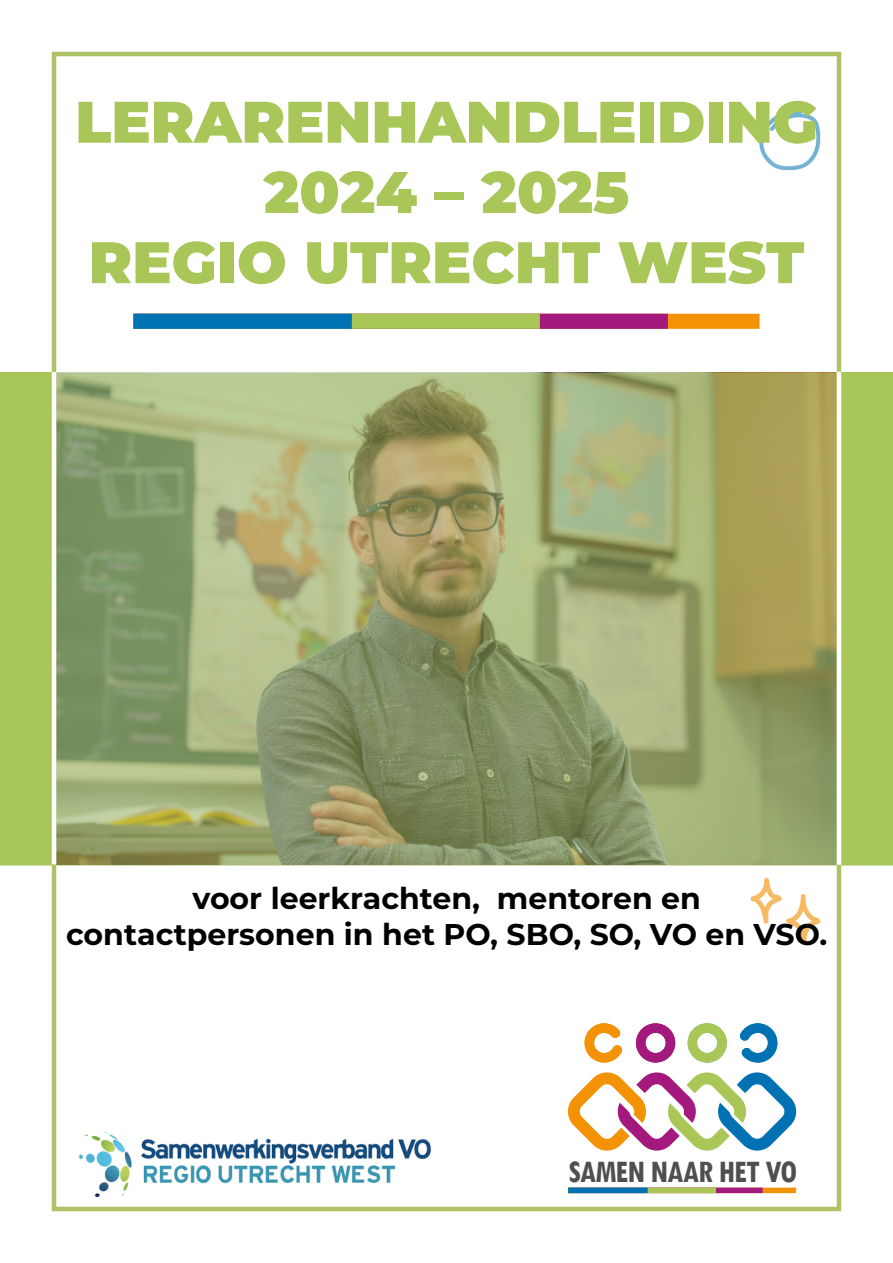
<style>
.page{position:relative;width:893px;height:1263px;background:#fff}
.page>*{position:absolute;margin:0;border:0;box-sizing:border-box;transform-origin:0 0}
.t1{font:100 58.5px/70.2px "Montserrat";color:#a9c658;text-align:center}
.t2{font:700 condensed 33.15px "Tw Cen";letter-spacing:-.025em;color:#504f4f}
.t3{font:700 30px/36px "Montserrat";color:#000;text-align:center}
</style>
<div class="page">
<img style="left:51px;top:51px;width:791px;height:1161px">
<div style="left:568px;top:1187px;width:228px;height:6px;background:#f39205"></div>
<div style="left:568px;top:1187px;width:195px;height:6px;background:#a4197e"></div>
<div style="left:568px;top:1187px;width:148px;height:6px;background:#a8c757"></div>
<svg style="left:563px;top:1020px;width:238px;height:134px"></svg>
<div style="left:568px;top:1187px;width:80px;height:6px;background:#0072b3"></div>
<div style="left:133px;top:314px;width:627px;height:15px;background:#f39205"></div>
<div style="left:133px;top:314px;width:535px;height:15px;background:#a4197e"></div>
<div style="left:133px;top:314px;width:407px;height:15px;background:#a8c757"></div>
<div style="left:133px;top:314px;width:219px;height:15px;background:#0072b3"></div>
<svg style="left:0;top:373px;width:893px;height:493px;background:#9aa36e"></svg>
<svg style="left:89px;top:1161px;width:302px;height:74px"></svg>
<div style="left:0;top:372px;width:54px;height:492px;background:#a9c658"></div>
<div style="left:841px;top:372px;width:52px;height:492px;background:#a9c658"></div>
<hr style="left:52px;top:372px;width:4px;height:492px;background:#fff">
<hr style="left:837px;top:372px;width:4px;height:493px;background:#fff">
<img style="left:78px;top:1132px;width:353px;height:64px">
<h1 class="t1" style="left:75px;top:85px;width:744px">LERARENHANDLEIDING<br>2024 – 2025<br>REGIO UTRECHT WEST</h1>
<p class="t3" style="left:66px;top:879px;width:763px">voor leerkrachten, mentoren en contactpersonen in het PO, SBO, SO, VO en VSO.</p>
<p class="t2" style="left:568px;top:1151px;width:230px">SAMEN NAAR HET VO</p>
</div>
